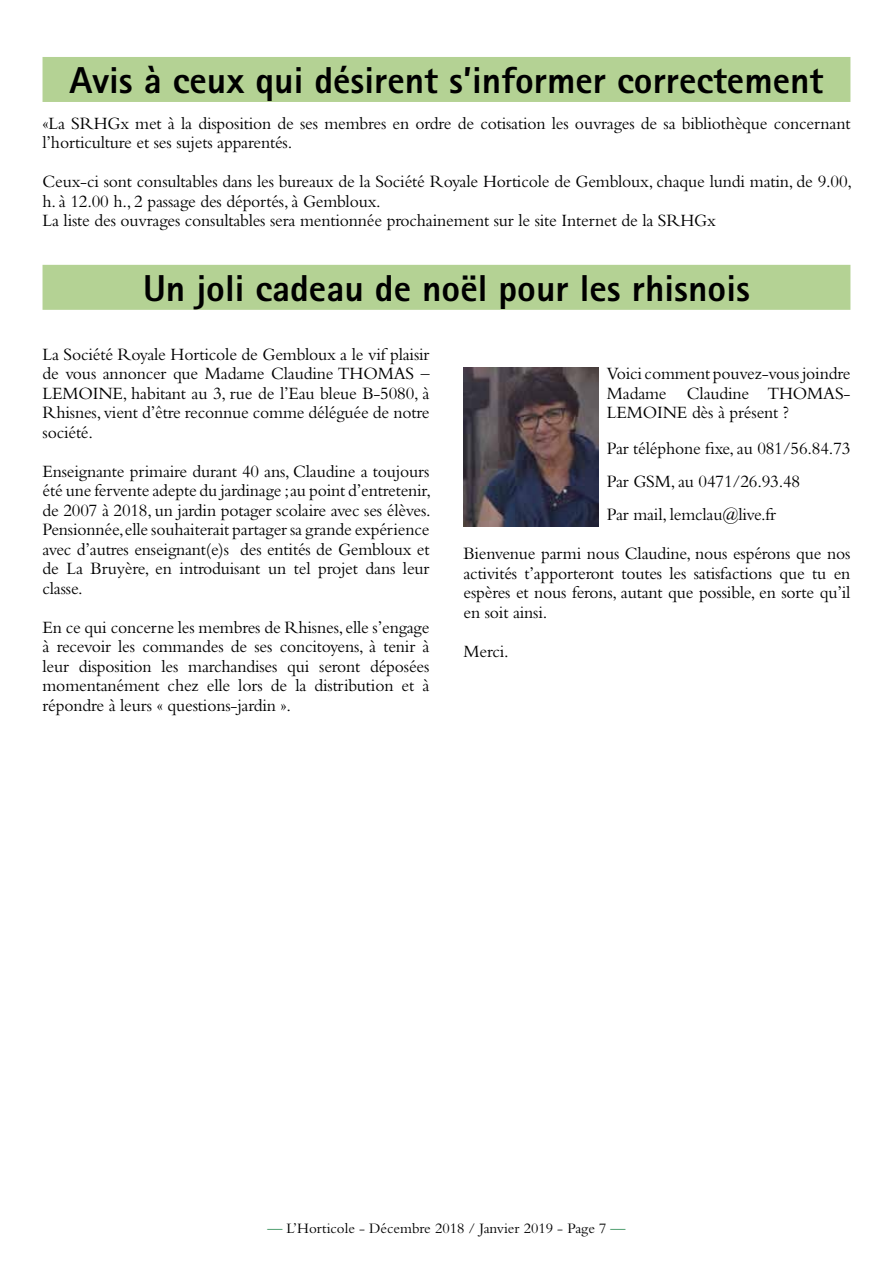
<style>
.page{position:relative;width:893px;height:1263px;background:#fff}
.page>*{position:absolute;margin:0;border:0;box-sizing:border-box;transform-origin:0 0}
.t1{font:800 37.5px "Rotis Sans Serif";color:#000}
.t2{font:18px/19.5px "Bembo";letter-spacing:-.01em;color:#000;text-align:justify}
.t3{font:15px "Bembo";color:#000}
.s1{color:#00732f}
</style>
<div class="page">
<div style="left:43px;top:57px;width:807px;height:45px;background:#b4d294"></div>
<div style="left:43px;top:265px;width:807px;height:45px;background:#b4d294"></div>
<img style="left:463px;top:367px;width:135px;height:160px">
<h1 class="t1" style="left:69px;top:57px;width:755px">Avis à ceux qui désirent s’informer correctement</h1>
<p class="t2" style="left:43px;top:113px;width:809px">«La SRHGx met à la disposition de ses membres en ordre de cotisation les ouvrages de sa bibliothèque concernant l’horticulture et ses sujets apparentés.</p>
<p class="t2" style="left:43px;top:171px;width:811px;text-align:left">Ceux-ci sont consultables dans les bureaux de la Société Royale Horticole de Gembloux, chaque lundi matin, de 9.00, h. à 12.00 h., 2 passage des déportés, à Gembloux.<br>La liste des ouvrages consultables sera mentionnée prochainement sur le site Internet de la SRHGx</p>
<h1 class="t1" style="left:143px;top:264px;width:608px">Un joli cadeau de noël pour les rhisnois</h1>
<p class="t2" style="left:43px;top:344px;width:388px">La Société Royale Horticole de Gembloux a le vif plaisir de vous annoncer que Madame Claudine THOMAS – LEMOINE, habitant au 3, rue de l’Eau bleue B-5080, à Rhisnes, vient d’être reconnue comme déléguée de notre société.</p>
<p class="t2" style="left:43px;top:461px;width:390px">Enseignante primaire durant 40 ans, Claudine a toujours été une fervente adepte du jardinage ; au point d’entretenir, de 2007 à 2018, un jardin potager scolaire avec ses élèves.<br>Pensionnée, elle souhaiterait partager sa grande expérience avec d’autres enseignant(e)s des entités de Gembloux et de La Bruyère, en introduisant un tel projet dans leur classe.</p>
<p class="t2" style="left:43px;top:617px;width:388px">En ce qui concerne les membres de Rhisnes, elle s’engage à recevoir les commandes de ses concitoyens, à tenir à leur disposition les marchandises qui seront déposées momentanément chez elle lors de la distribution et à répondre à leurs « questions-jardin ».</p>
<p class="t2" style="left:607px;top:363px;width:245px">Voici comment pouvez-vous joindre Madame Claudine THOMAS-LEMOINE dès à présent ?</p>
<p class="t2" style="left:607px;top:432px;width:245px;line-height:33px;text-align:left">Par téléphone fixe, au 081/56.84.73<br>Par GSM, au 0471/26.93.48<br>Par mail, lemclau@live.fr</p>
<p class="t2" style="left:463px;top:543px;width:388px">Bienvenue parmi nous Claudine, nous espérons que nos activités t’apporteront toutes les satisfactions que tu en espères et nous ferons, autant que possible, en sorte qu’il en soit ainsi.</p>
<p class="t2" style="left:463px;top:641px;width:47px">Merci.</p>
<p class="t3" style="left:267px;top:1219px;width:360px"><span class="s1">—</span> L’Horticole - Décembre 2018 / Janvier 2019 - Page 7 <span class="s1">—</span></p>
</div>
